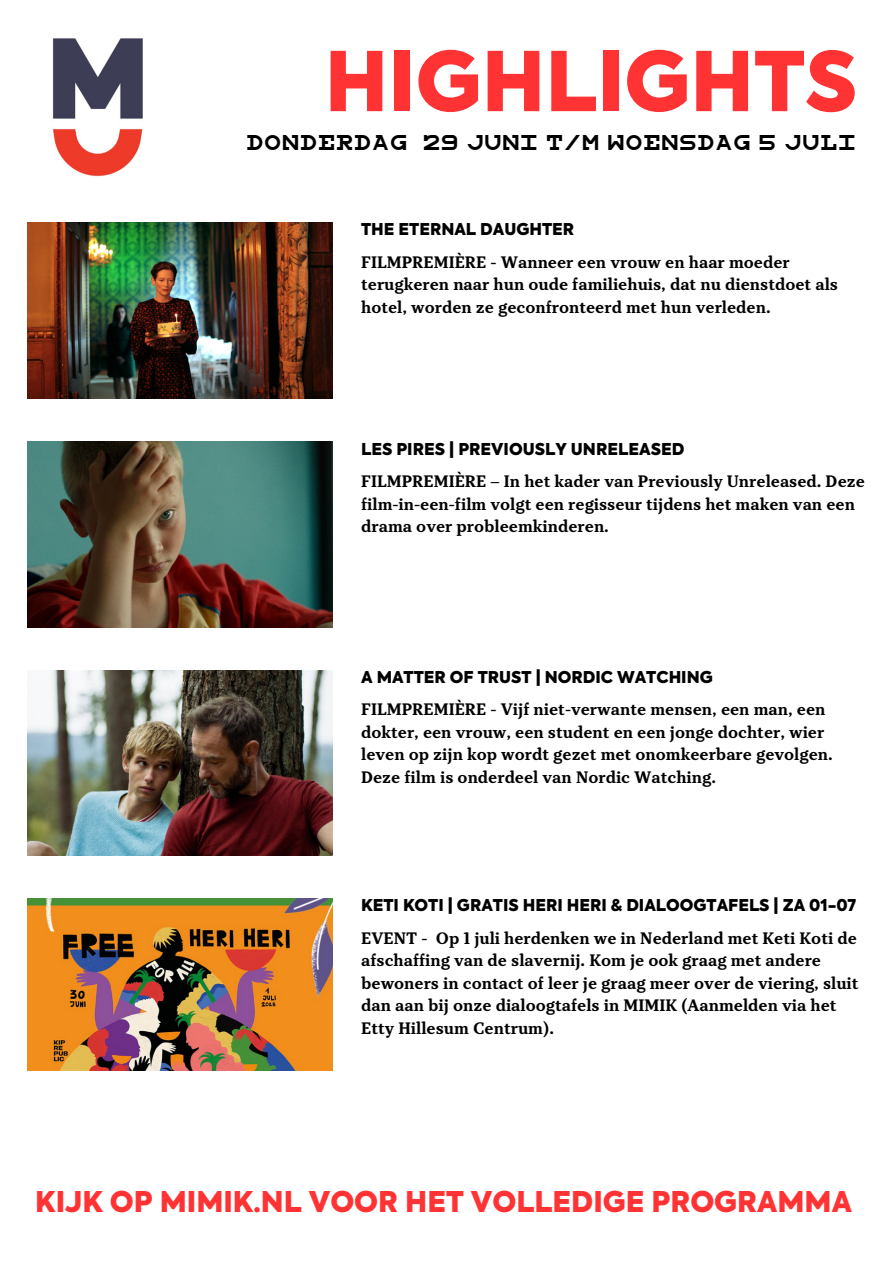
<style>
.page{position:relative;width:893px;height:1264px;background:#fff}
.page>*{position:absolute;margin:0;border:0;box-sizing:border-box;transform-origin:0 0}
.t1{font:900 81.6px "Axiforma";color:#f33}
.t2{font:900 28.35px "Axiforma";color:#f33}
.t3{font:700 16.5px/22.5px "TT Tricks";color:#000}
.t4{font:900 16.2px "Axiforma";color:#000}
.t5{font:15px "Snellen";color:#000}
</style>
<div class="page">
<img style="left:52px;top:38px;width:91px;height:139px">
<img style="left:27px;top:898px;width:305px;height:172px">
<img style="left:27px;top:442px;width:305px;height:185px">
<img style="left:27px;top:222px;width:305px;height:177px">
<img style="left:27px;top:670px;width:305px;height:185px">
<p class="t1" style="left:324px;top:48px;width:534px">HIGHLIGHTS</p>
<p class="t5" style="left:247px;top:136px;width:611px">DONDERDAG 29 JUNI T/M WOENSDAG 5 JULI</p>
<p class="t4" style="left:361px;top:222px;width:214px">THE ETERNAL DAUGHTER</p>
<p class="t3" style="left:361px;top:251px;width:478px">FILMPREMIÈRE - Wanneer een vrouw en haar moeder terugkeren naar hun oude familiehuis, dat nu dienstdoet als hotel, worden ze geconfronteerd met hun verleden.</p>
<p class="t4" style="left:361px;top:442px;width:325px">LES PIRES | PREVIOUSLY UNRELEASED</p>
<p class="t3" style="left:361px;top:470px;width:505px">FILMPREMIÈRE – In het kader van Previously Unreleased. Deze film-in-een-film volgt een regisseur tijdens het maken van een drama over probleemkinderen.</p>
<p class="t4" style="left:361px;top:670px;width:353px">A MATTER OF TRUST | NORDIC WATCHING</p>
<p class="t3" style="left:361px;top:698px;width:473px">FILMPREMIÈRE - Vijf niet-verwante mensen, een man, een dokter, een vrouw, een student en een jonge dochter, wier leven op zijn kop wordt gezet met onomkeerbare gevolgen.<br>Deze film is onderdeel van Nordic Watching.</p>
<p class="t4" style="left:361px;top:898px;width:496px">KETI KOTI | GRATIS HERI HERI &amp; DIALOOGTAFELS | ZA 01-07</p>
<p class="t3" style="left:361px;top:927px;width:499px">EVENT - Op 1 juli herdenken we in Nederland met Keti Koti de afschaffing van de slavernij. Kom je ook graag met andere bewoners in contact of leer je graag meer over de viering, sluit dan aan bij onze dialoogtafels in MIMIK (Aanmelden via het Etty Hillesum Centrum).</p>
<p class="t2" style="left:35px;top:1189px;width:818px">KIJK OP MIMIK.NL VOOR HET VOLLEDIGE PROGRAMMA</p>
</div>
